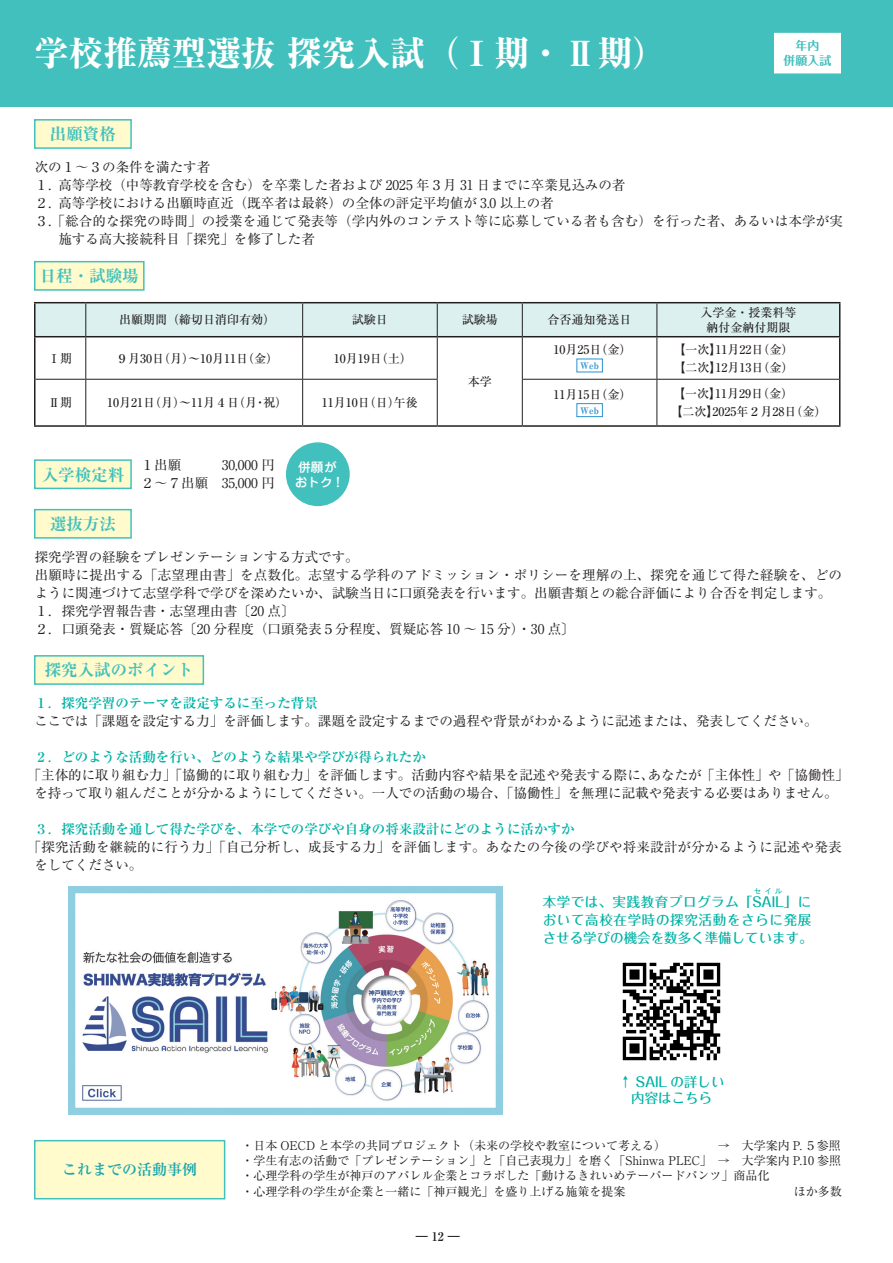
<style>
.page{position:relative;width:893px;height:1263px;background:#fff}
.page>*{position:absolute;margin:0;border:0;box-sizing:border-box;transform-origin:0 0}
.t1{font:800 34.5px "P Ryumin Pr 6 N";color:#fff}
.t2{font:700 expanded 16.5px "Ryumin Pr 6 N";color:#42c0bd}
.t3{font:700 15px "Ryumin Pr 6 N";color:#1ca6ae}
.t4{font:13.5px/18px "P Ryumin Pr 6 N";color:#231f20}
.t5{font:700 13.5px "P Ryumin Pr 6 N";color:#00b2a5}
.t6{font:500 13.5px/18px "Folk Pro";letter-spacing:.025em;color:#00b2a5}
.t7{font:500 13.5px "Folk Pro";letter-spacing:.045em;color:#00b2a5}
.t8{font:500 13.5px/16.5px "Folk Pro";color:#00b2a5;text-align:center}
.t9{font:500 12.75px/15px "P Jun 34 Pro N";color:#fff}
.t10{font:12px/15px "P Ryumin Pr 6 N";color:#231f20}
.t11{font:500 12px/18px "P Ryumin Pr 6 N";color:#231f20}
.t12{font:700 12px/15px "P Maru Fo Pro N";color:#42c0bd;text-align:center}
.t13{font:700 12px "P Ryumin Pr 6 N";color:#231f20}
.t14{font:700 expanded 9px "Ryumin Pr 6 N";color:#2a92d0}
.t15{font:700 7.5px "P Gothic MB101 Pr 6 N De";color:#00b2a5}
</style>
<div class="page">
<div style="left:35px;top:120px;width:96px;height:28px;background:#fffbcc"></div>
<div style="left:34px;top:119px;width:98px;height:30px;border:2px solid #42c0bd"></div>
<div style="left:35px;top:510px;width:96px;height:28px;background:#fffbcc"></div>
<div style="left:34px;top:509px;width:98px;height:30px;border:2px solid #42c0bd"></div>
<div style="left:35px;top:656px;width:168px;height:28px;background:#fffbcc"></div>
<div style="left:34px;top:655px;width:170px;height:30px;border:2px solid #42c0bd"></div>
<div style="left:35px;top:1141px;width:190px;height:58px;background:#fffbcc"></div>
<div style="left:34px;top:1140px;width:191px;height:59px;border:2px solid #42c0bd"></div>
<div style="left:35px;top:460px;width:96px;height:28px;background:#fffbcc"></div>
<div style="left:34px;top:459px;width:98px;height:30px;border:2px solid #42c0bd"></div>
<div style="left:35px;top:262px;width:109px;height:28px;background:#fffbcc"></div>
<div style="left:34px;top:261px;width:111px;height:30px;border:2px solid #42c0bd"></div>
<div style="left:36px;top:303px;width:803px;height:33px;background:#dbf0ef"></div>
<hr style="left:85px;top:303px;width:1px;height:33px;background:#231f20">
<hr style="left:302px;top:303px;width:1px;height:33px;background:#231f20">
<hr style="left:437px;top:303px;width:1px;height:33px;background:#231f20">
<hr style="left:522px;top:303px;width:1px;height:33px;background:#231f20">
<hr style="left:656px;top:303px;width:1px;height:33px;background:#231f20">
<hr style="left:85px;top:337px;width:1px;height:42px;background:#231f20">
<hr style="left:302px;top:337px;width:1px;height:42px;background:#231f20">
<hr style="left:437px;top:337px;width:1px;height:42px;background:#231f20">
<hr style="left:522px;top:337px;width:1px;height:42px;background:#231f20">
<hr style="left:656px;top:337px;width:1px;height:42px;background:#231f20">
<hr style="left:36px;top:379px;width:50px;height:1px;background:#231f20">
<hr style="left:86px;top:379px;width:217px;height:1px;background:#231f20">
<hr style="left:85px;top:380px;width:1px;height:45px;background:#231f20">
<hr style="left:303px;top:379px;width:135px;height:1px;background:#231f20">
<hr style="left:302px;top:380px;width:1px;height:45px;background:#231f20">
<hr style="left:437px;top:380px;width:1px;height:45px;background:#231f20">
<hr style="left:522px;top:379px;width:135px;height:1px;background:#231f20">
<hr style="left:522px;top:380px;width:1px;height:45px;background:#231f20">
<hr style="left:657px;top:379px;width:182px;height:1px;background:#231f20">
<hr style="left:656px;top:380px;width:1px;height:45px;background:#231f20">
<hr style="left:34px;top:302px;width:52px;height:1px;background:#231f20">
<hr style="left:34px;top:303px;width:2px;height:33px;background:#231f20">
<hr style="left:86px;top:302px;width:217px;height:1px;background:#231f20">
<hr style="left:303px;top:302px;width:134px;height:1px;background:#231f20">
<hr style="left:437px;top:302px;width:85px;height:1px;background:#231f20">
<hr style="left:522px;top:302px;width:135px;height:1px;background:#231f20">
<hr style="left:657px;top:302px;width:183px;height:1px;background:#231f20">
<hr style="left:839px;top:303px;width:1px;height:33px;background:#231f20">
<hr style="left:34px;top:337px;width:2px;height:42px;background:#231f20">
<hr style="left:437px;top:425px;width:85px;height:2px;background:#231f20">
<hr style="left:839px;top:337px;width:1px;height:42px;background:#231f20">
<hr style="left:34px;top:379px;width:2px;height:46px;background:#231f20">
<hr style="left:34px;top:425px;width:52px;height:2px;background:#231f20">
<hr style="left:86px;top:425px;width:217px;height:2px;background:#231f20">
<hr style="left:303px;top:425px;width:134px;height:2px;background:#231f20">
<hr style="left:839px;top:379px;width:1px;height:46px;background:#231f20">
<hr style="left:522px;top:425px;width:135px;height:2px;background:#231f20">
<hr style="left:657px;top:425px;width:183px;height:2px;background:#231f20">
<hr style="left:34px;top:336px;width:52px;height:1px;background:#231f20">
<hr style="left:86px;top:336px;width:217px;height:1px;background:#231f20">
<hr style="left:303px;top:336px;width:134px;height:1px;background:#231f20">
<hr style="left:437px;top:336px;width:85px;height:1px;background:#231f20">
<hr style="left:522px;top:336px;width:135px;height:1px;background:#231f20">
<hr style="left:657px;top:336px;width:183px;height:1px;background:#231f20">
<div style="left:576px;top:403px;width:27px;height:14px;border:1px solid #2a92d0"></div>
<div style="left:286px;top:442px;width:64px;height:64px;background:#42c0bd;border-radius:50%"></div>
<img style="left:69px;top:886px;width:433px;height:228px">
<img style="left:622px;top:962px;width:99px;height:99px">
<div style="left:0;top:0;width:893px;height:106px;background:#42c0bd"></div>
<div style="left:773px;top:32px;width:68px;height:42px;background:#fff"></div>
<div style="left:773px;top:32px;width:69px;height:42px;border:1px solid #42c0bd"></div>
<h1 class="t1" style="left:34px;top:26px;width:634px">学校推薦型選抜 探究入試（Ⅰ期・Ⅱ期）</h1>
<p class="t12" style="left:783px;top:39px;width:49px">年内<br>併願入試</p>
<p class="t2" style="left:50px;top:121px;width:68px">出願資格</p>
<p class="t4" style="left:35px;top:157px;width:177px">次の１～３の条件を満たす者</p>
<p class="t4" style="left:35px;top:175px;width:592px">１．高等学校（中等教育学校を含む）を卒業した者および 2025 年３月 31 日までに卒業見込みの者</p>
<p class="t4" style="left:35px;top:193px;width:520px">２．高等学校における出願時直近（既卒者は最終）の全体の評定平均値が 3.0 以上の者</p>
<p class="t4" style="left:35px;top:211px;width:810px">３．「総合的な探究の時間」の授業を通じて発表等（学内外のコンテスト等に応募している者も含む）を行った者、あるいは本学が実</p>
<p class="t4" style="left:58px;top:229px;width:258px">施する高大接続科目「探究」を修了した者</p>
<p class="t2" style="left:40px;top:263px;width:100px">日程・試験場</p>
<p class="t11" style="left:119px;top:310px;width:158px">出願期間（締切日消印有効）</p>
<p class="t11" style="left:352px;top:310px;width:37px">試験日</p>
<p class="t11" style="left:462px;top:310px;width:37px">試験場</p>
<p class="t11" style="left:548px;top:310px;width:85px">合否通知発送日</p>
<p class="t11" style="left:700px;top:304px;width:97px;line-height:15px;text-align:center">入学金・授業料等納付金納付期限</p>
<p class="t11" style="left:48px;top:348px;width:25px">Ⅰ期</p>
<p class="t11" style="left:116px;top:348px;width:163px">９月30日（月）～10月11日（金）</p>
<p class="t11" style="left:334px;top:348px;width:79px">10月19日（土）</p>
<p class="t11" style="left:468px;top:372px;width:25px">本学</p>
<p class="t11" style="left:673px;top:339px;width:121px">【一次】11月22日（金）【二次】12月13日（金）</p>
<p class="t11" style="left:554px;top:340px;width:79px">10月25日（金）</p>
<p class="t14" style="left:580px;top:358px;width:20px">Web</p>
<p class="t11" style="left:670px;top:384px;width:158px">【一次】11月29日（金）<br>【二次】2025年２月28日（金）</p>
<p class="t11" style="left:554px;top:385px;width:79px">11月15日（金）</p>
<p class="t14" style="left:580px;top:403px;width:20px">Web</p>
<p class="t11" style="left:48px;top:393px;width:25px">Ⅱ期</p>
<p class="t11" style="left:107px;top:393px;width:181px">10月21日（月）～11月４日（月・祝）</p>
<p class="t11" style="left:322px;top:393px;width:98px">11月10日（日）午後</p>
<p class="t2" style="left:42px;top:461px;width:84px">入学検定料</p>
<p class="t2" style="left:50px;top:511px;width:68px">選抜方法</p>
<p class="t4" style="left:141px;top:456px;width:42px">１出願</p>
<p class="t4" style="left:141px;top:456px;width:136px;text-align:right">30,000 円<br>２～７出願　35,000 円</p>
<p class="t9" style="left:295px;top:459px;width:47px">併願がおトク !</p>
<p class="t4" style="left:35px;top:547px;width:809px">探究学習の経験をプレゼンテーションする方式です。<br>出願時に提出する「志望理由書」を点数化。志望する学科のアドミッション・ポリシーを理解の上、探究を通じて得た経験を、どのように関連づけて志望学科で学びを深めたいか、試験当日に口頭発表を行います。出願書類との総合評価により合否を判定します。１．探究学習報告書・志望理由書〔20 点〕<br>２．口頭発表・質疑応答〔20 分程度（口頭発表５分程度、質疑応答 10 ～ 15 分）・30 点〕</p>
<p class="t2" style="left:45px;top:657px;width:150px">探究入試のポイント</p>
<p class="t5" style="left:34px;top:692px;width:285px">１．探究学習のテーマを設定するに至った背景</p>
<p class="t4" style="left:34px;top:711px;width:785px">ここでは「課題を設定する力」を評価します。課題を設定するまでの過程や背景がわかるように記述または、発表してください。</p>
<p class="t5" style="left:34px;top:746px;width:393px">２．どのような活動を行い、どのような結果や学びが得られたか</p>
<p class="t4" style="left:28px;top:765px;width:822px;text-align:center">「主体的に取り組む力」「協働的に取り組む力」を評価します。活動内容や結果を記述や発表する際に、あなたが「主体性」や「協働性」を持って取り組んだことが分かるようにしてください。一人での活動の場合、「協働性」を無理に記載や発表する必要はありません。</p>
<p class="t5" style="left:34px;top:818px;width:542px">３．探究活動を通して得た学びを、本学での学びや自身の将来設計にどのように活かすか</p>
<p class="t4" style="left:34px;top:837px;width:809px;text-indent:-7px">「探究活動を継続的に行う力」「自己分析し、成長する力」を評価します。あなたの今後の学びや将来設計が分かるように記述や発表をしてください。</p>
<p class="t15" style="left:754px;top:887px;width:30px">セイル</p>
<p class="t6" style="left:543px;top:909px;width:271px">おいて高校在学時の探究活動をさらに発展させる学びの機会を数多く準備しています。</p>
<p class="t7" style="left:543px;top:890px;width:270px">本学では、実践教育プログラム「SAIL」に</p>
<p class="t3" style="left:62px;top:1158px;width:136px">これまでの活動事例</p>
<p class="t8" style="left:619px;top:1071px;width:107px">↑ SAIL の詳しい内容はこちら</p>
<p class="t10" style="left:241px;top:1138px;width:426px">・日本 OECD と本学の共同プロジェクト（未来の学校や教室について考える）</p>
<p class="t10" style="left:241px;top:1138px;width:601px;text-indent:476px">→　大学案内 P. ５参照・学生有志の活動で「プレゼンテーション」と「自己表現力」を磨く「Shinwa PLEC」　→　大学案内 P.10 参照・心理学科の学生が神戸のアパレル企業とコラボした「動けるきれいめテーパードパンツ」商品化<br>・心理学科の学生が企業と一緒に「神戸観光」を盛り上げる施策を提案</p>
<p class="t10" style="left:794px;top:1183px;width:49px">ほか多数</p>
<p class="t13" style="left:416px;top:1227px;width:45px">― 12 ―</p>
</div>
